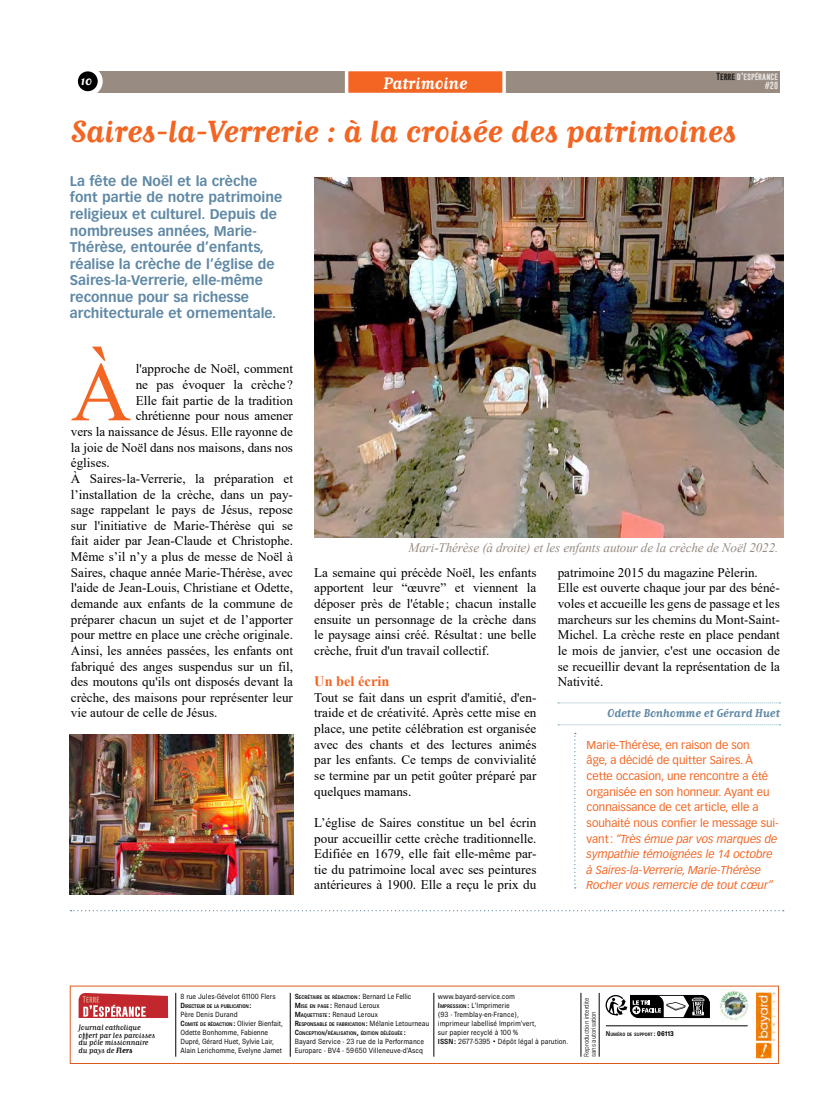
<style>
.page{position:relative;width:833px;height:1117px;background:#fff}
.page>*{position:absolute;margin:0;border:0;box-sizing:border-box;transform-origin:0 0}
.ART_Lettrine{font:83.88px "Times New Roman";color:#f26522}
.ART_Titre{font:700 30px "Matrix II Script OT";color:#f26522}
.GAB_Tétière{font:700 16.25px "Matrix II Script OT";color:#fff}
.ART_Inter{font:700 14.38px "Times New Roman";color:#f26522}
.ART_Chapo{font:700 13.75px/16.6px "Vectora LT Pro";color:#6089a5}
.ART_Lettrine-2{font:13.12px/15.6px "Times New Roman";color:#000;text-align:justify}
.PH_Legende_NEUTRE{font:italic 13.12px "Times New Roman";letter-spacing:-.01em;color:#978b82}
.GAB_Folio{font:700 12.5px "Matrix II Script OT";color:#fff}
.ENCADRE_Texte_bleu{font:11.25px/15.6px "Vectora LT Pro";color:#f26522}
.ART_Signature{font:700 11.25px "Matrix II Script OT";color:#6089a5}
.t1{font:7.5px/9px "Brown Pro";color:#000}
.t2{font:7.5px "Matrix II Script OT";color:#000}
.t3{font:700 7.5px/9px "Gobold";color:#fff;text-align:right}
.t4{font:300 6.88px "Brown Pro";letter-spacing:-.03em;color:#000}
.t5{font:600 5.25px "Brown Pro";letter-spacing:-.015em;color:#000}
.t6{font:600 4.75px "Brown Pro";color:#000}
.s1{color:#000}
.s2{font-style:italic}
.s3{font-weight:700}
.s4{font-size:7.5px}
.s5{font-weight:400;font-size:7.5px}
.s6{font-weight:600}
.s7{font-weight:600;font-size:5.25px}
.s8{font-size:6.88px}
.s9{font-weight:700;font-size:6.88px}
</style>
<div class="page">
<div style="left:88px;top:71px;width:692px;height:21px;background:#978b82"></div>
<svg style="left:75px;top:69px;width:25px;height:25px"></svg>
<div style="left:73px;top:66px;width:30px;height:30px;border:5px solid #fff;border-radius:50%"></div>
<div style="left:346px;top:70px;width:158px;height:24px;background:#f26522"></div>
<div style="left:345px;top:68px;width:161px;height:28px;border:3px solid #fff"></div>
<svg style="left:558px;top:702px;width:222px;height:1px"></svg>
<svg style="left:558px;top:724px;width:222px;height:1px"></svg>
<img style="left:314px;top:178px;width:469px;height:359px">
<img style="left:70px;top:734px;width:223px;height:160px">
<img style="left:719px;top:989px;width:30px;height:32px">
<svg style="left:605px;top:995px;width:105px;height:24px"></svg>
<img style="left:756px;top:990px;width:23px;height:71px">
<hr style="left:175px;top:992px;width:1px;height:64px;background:#000">
<hr style="left:290px;top:992px;width:1px;height:64px;background:#000">
<hr style="left:433px;top:992px;width:1px;height:64px;background:#000">
<hr style="left:581px;top:992px;width:1px;height:64px;background:#000">
<hr style="left:599px;top:992px;width:1px;height:64px;background:#000">
<hr style="left:606px;top:1025px;width:141px;height:1px;background:#000">
<svg style="left:79px;top:993px;width:89px;height:24px;background:#cf5b5f"></svg>
<svg style="left:574px;top:732px;width:2px;height:156px"></svg>
<svg style="left:71px;top:910px;width:712px;height:1px"></svg>
<p class="GAB_Folio" style="left:81px;top:73px;width:13px">10</p>
<p class="GAB_Tétière" style="left:383px;top:73px;width:85px">Patrimoine</p>
<p class="t3" style="left:716px;top:72px;width:63px"><span class="s1">Terre</span> d’espérance #20</p>
<p class="ART_Titre" style="left:71px;top:113px;width:667px">Saires-la-Verrerie : à la croisée des patrimoines</p>
<p class="ART_Chapo" style="left:70px;top:172px;width:214px">La fête de Noël et la crèche font partie de notre patrimoine religieux et culturel. Depuis de nombreuses années, Marie-<br>Thérèse, entourée d’enfants, réalise la crèche de l’église de<br>Saires-la-Verrerie, elle-même reconnue pour sa richesse architecturale et ornementale.</p>
<p class="ART_Lettrine" style="left:71px;top:333px;width:62px">À</p>
<p class="ART_Lettrine-2" style="left:136px;top:361px;width:159px">l'approche de Noël, comment</p>
<p class="ART_Lettrine-2" style="left:136px;top:376px;width:159px">ne pas évoquer la crèche ?</p>
<p class="ART_Lettrine-2" style="left:136px;top:392px;width:159px">Elle fait partie de la tradition</p>
<p class="ART_Lettrine-2" style="left:136px;top:407px;width:159px">chrétienne pour nous amener</p>
<p class="ART_Lettrine-2" style="left:71px;top:423px;width:224px">vers la naissance de Jésus. Elle rayonne de</p>
<p class="ART_Lettrine-2" style="left:71px;top:439px;width:224px">la joie de Noël dans nos maisons, dans nos</p>
<p class="ART_Lettrine-2" style="left:71px;top:454px;width:41px">églises.</p>
<p class="ART_Lettrine-2" style="left:71px;top:470px;width:224px">À Saires-la-Verrerie, la préparation et l’installation de la crèche, dans un pay&shy;sage rappelant le pays de Jésus, repose sur l'initiative de Marie-Thérèse qui se fait aider par Jean-Claude et Christophe.<br>Même s’il n’y a plus de messe de Noël à Saires, chaque année Marie-Thérèse, avec l'aide de Jean-Louis, Christiane et Odette, demande aux enfants de la commune de préparer chacun un sujet et de l’apporter pour mettre en place une crèche originale.<br>Ainsi, les années passées, les enfants ont fabriqué des anges suspendus sur un fil, des moutons qu'ils ont disposés devant la crèche, des maisons pour représenter leur vie autour de celle de Jésus.</p>
<p class="PH_Legende_NEUTRE" style="left:408px;top:538px;width:371px">Mari-Thérèse (à droite) et les enfants autour de la crèche de Noël 2022.</p>
<p class="ART_Lettrine-2" style="left:314px;top:564px;width:224px">La semaine qui précède Noël, les enfants apportent leur “œuvre” et viennent la déposer près de l'étable ; chacun installe ensuite un personnage de la crèche dans le paysage ainsi créé. Résultat: une belle crèche, fruit d'un travail collectif.</p>
<p class="ART_Inter" style="left:314px;top:670px;width:77px">Un bel écrin</p>
<p class="ART_Lettrine-2" style="left:314px;top:689px;width:224px">Tout se fait dans un esprit d'amitié, d'en&shy;traide et de créativité. Après cette mise en place, une petite célébration est organisée avec des chants et des lectures animés par les enfants. Ce temps de convivialité se termine par un petit goûter préparé par quelques mamans.</p>
<p class="ART_Lettrine-2" style="left:314px;top:814px;width:224px">L’église de Saires constitue un bel écrin pour accueillir cette crèche traditionnelle.<br>Edifiée en 1679, elle fait elle-même par&shy;tie du patrimoine local avec ses peintures antérieures à 1900. Elle a reçu le prix du</p>
<p class="ART_Lettrine-2" style="left:557px;top:564px;width:202px">patrimoine 2015 du magazine Pèlerin.</p>
<p class="ART_Lettrine-2" style="left:557px;top:579px;width:224px">Elle est ouverte chaque jour par des béné&shy;voles et accueille les gens de passage et les marcheurs sur les chemins du Mont-Saint-Michel. La crèche reste en place pendant le mois de janvier, c'est une occasion de se recueillir devant la représentation de la Nativité.</p>
<p class="ART_Signature" style="left:607px;top:706px;width:174px">Odette Bonhomme et Gérard Huet</p>
<p class="ENCADRE_Texte_bleu" style="left:586px;top:736px;width:194px">Marie-Thérèse, en raison de son<br>âge, a décidé de quitter Saires. À cette occasion, une rencontre a été organisée en son honneur. Ayant eu connaissance de cet article, elle a souhaité nous confier le message sui&shy;vant: <span class="s2">“Très émue par vos marques de sympathie témoignées le 14 octobre à Saires-la-Verrerie, Marie-Thérèse Rocher vous remercie de tout cœur”</span></p>
<p class="t2" style="left:79px;top:1022px;width:64px">Journal catholique</p>
<p class="t2" style="left:79px;top:1030px;width:78px">offert par les paroisses</p>
<p class="t2" style="left:79px;top:1037px;width:71px">du pôle missionnaire</p>
<p class="t2" style="left:79px;top:1045px;width:55px">du pays de <span class="s3">Flers</span></p>
<p class="t1" style="left:180px;top:991px;width:97px">8 rue Jules-Gévelot 61100 Flers</p>
<p class="t5" style="left:180px;top:1003px;width:72px"><span class="s4">D</span>IRECTEUR DE LA PUBLICATION <span class="s4">:</span></p>
<p class="t1" style="left:180px;top:1009px;width:59px">Père Denis Durand</p>
<p class="t5" style="left:180px;top:1021px;width:104px"><span class="s4">C</span>OMITÉ DE RÉDACTION <span class="s4">:</span> <span class="s5">Olivier Bienfait,</span></p>
<p class="t1" style="left:180px;top:1027px;width:103px">Odette Bonhomme, Fabienne<br>Dupré, Gérard Huet, Sylvie Lair,<br>Alain Lerichomme, Evelyne Jamet</p>
<p class="t5" style="left:295px;top:993px;width:118px"><span class="s4">S</span>ECRÉTAIRE DE RÉDACTION <span class="s4">:</span> <span class="s5">Bernard Le Fellic</span></p>
<p class="t1" style="left:295px;top:1000px;width:86px"><span class="s6">M</span> <span class="s7">ISE EN PAGE</span> <span class="s6">:</span> Renaud Leroux</p>
<p class="t1" style="left:295px;top:1009px;width:85px"><span class="s6">M</span><span class="s7">AQUETTISTE</span> <span class="s6">:</span> Renaud Leroux</p>
<p class="t5" style="left:295px;top:1021px;width:136px"><span class="s4">R</span>ESPONSABLE DE FABRICATION <span class="s4">:</span> <span class="s5">Mélanie Letourneau</span></p>
<p class="t5" style="left:295px;top:1030px;width:112px"><span class="s4">C</span>ONCEPTION<span class="s4">/</span>RÉALISATION<span class="s4">,</span> ÉDITION DÉLÉGUÉE <span class="s4">:</span></p>
<p class="t1" style="left:295px;top:1036px;width:131px">Bayard Service - 23 rue de la Performance<br>Europarc - BV4 - 59650 Villeneuve-d’Ascq</p>
<p class="t1" style="left:438px;top:991px;width:79px">www.bayard-service.com</p>
<p class="t1" style="left:438px;top:1000px;width:82px"><span class="s6">I</span> <span class="s7">MPRESSION</span> <span class="s6">:</span> L'Imprimerie (93 - Tremblay-en-France),</p>
<p class="t1" style="left:438px;top:1018px;width:100px">imprimeur labellisé Imprim’vert,</p>
<p class="t1" style="left:438px;top:1027px;width:82px">sur papier recyclé à 100 %</p>
<p class="t1" style="left:438px;top:1036px;width:132px"><span class="s6">ISSN:</span> 2677-5395 • Dépôt légal à parution.</p>
<p class="t4" style="left:583px;top:1056px;width:61px;rotate:-90deg">Reproduction interdite</p>
<p class="t4" style="left:589px;top:1056px;width:47px;rotate:-90deg">sans autorisation</p>
<p class="t6" style="left:606px;top:1031px;width:70px"><span class="s8">N</span>UMÉRO DE SUPPORT <span class="s8">:</span> <span class="s9">06113</span></p>
</div>
